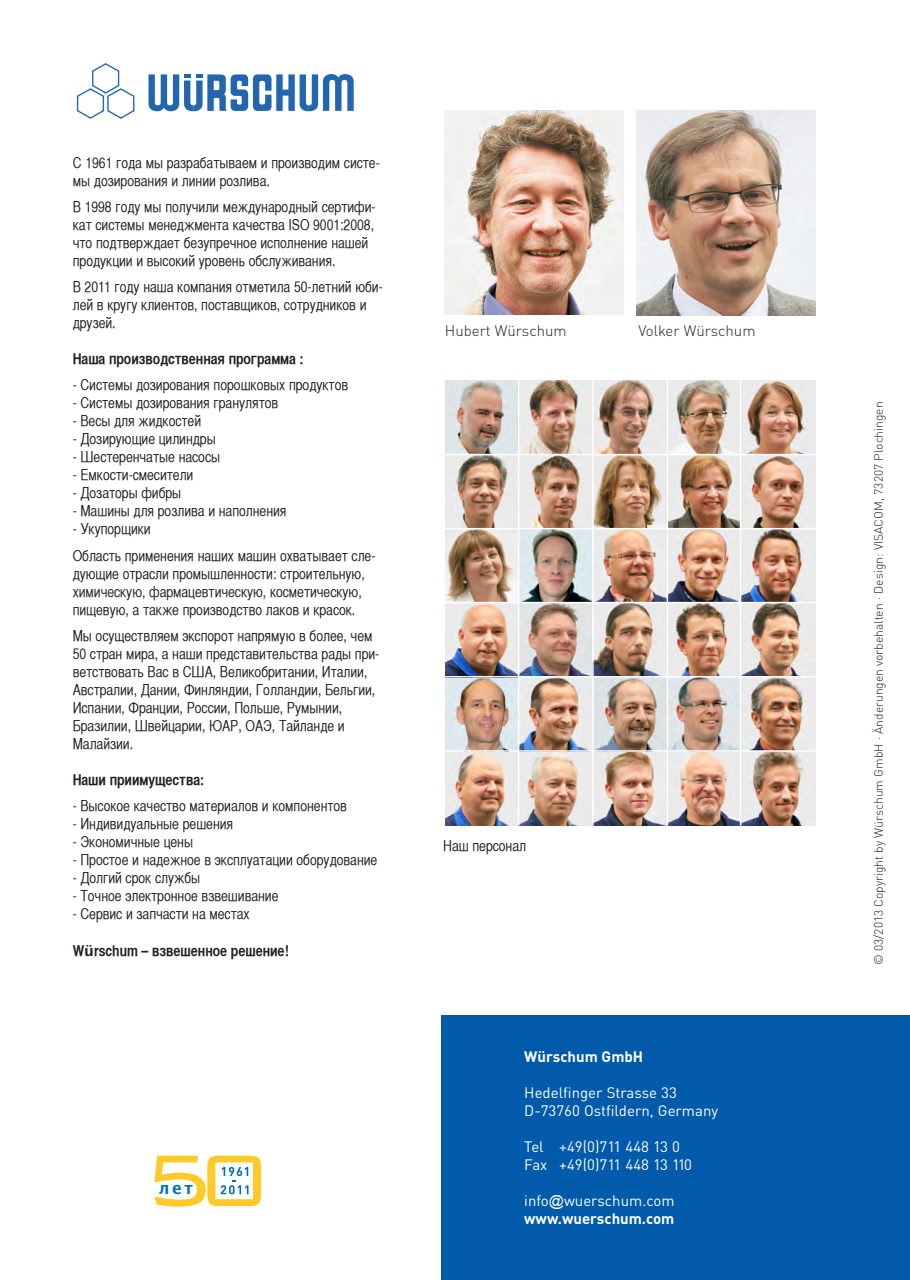
<style>
.page{position:relative;width:910px;height:1280px;background:#fff}
.page>*{position:absolute;margin:0;border:0;box-sizing:border-box;transform-origin:0 0}
.t1{font:700 16.8px "Lucida Grande";color:#006fba}
.t2{font:15px/18px "Helvetica CY Plain";letter-spacing:-.005em;color:#231f20}
.t3{font:15px/18px "DIN";color:#fff}
.t4{font:15px "Helvetica CY Bold";letter-spacing:-.005em;color:#231f20}
.t5{font:300 15px "DIN";color:#231f20}
.t6{font:700 15px "DIN";color:#fff}
.t7{font:300 12px "DIN";color:#231f20}
.s1{font-family:"Helvetica CY"}
.s2{font-family:"Helvetica CY";font-weight:700}
.s3{font-family:"Lucida Grande";font-weight:700}
.s4{font-family:"Arial"}
.s5{font-weight:700}
</style>
<div class="page">
<svg style="left:76px;top:63px;width:59px;height:56px"></svg>
<svg style="left:148px;top:74px;width:206px;height:38px"></svg>
<div style="left:442px;top:1015px;width:468px;height:265px;background:#015aaa"></div>
<img style="left:637px;top:111px;width:178px;height:204px">
<img style="left:445px;top:110px;width:178px;height:204px">
<svg style="left:154px;top:1156px;width:107px;height:51px"></svg>
<img style="left:446px;top:603px;width:369px;height:223px">
<img style="left:519px;top:380px;width:296px;height:74px">
<img style="left:519px;top:455px;width:221px;height:147px">
<img style="left:446px;top:380px;width:72px;height:222px">
<img style="left:741px;top:529px;width:74px;height:73px">
<img style="left:741px;top:455px;width:74px;height:72px">
<hr style="left:446px;top:454px;width:369px;height:1px;background:#fff">
<hr style="left:446px;top:676px;width:369px;height:1px;background:#fff">
<hr style="left:446px;top:750px;width:369px;height:2px;background:#fff">
<hr style="left:518px;top:380px;width:1px;height:446px;background:#fff">
<hr style="left:667px;top:380px;width:1px;height:446px;background:#fff">
<hr style="left:740px;top:380px;width:1px;height:446px;background:#fff">
<hr style="left:446px;top:528px;width:369px;height:1px;background:#fff">
<hr style="left:592px;top:381px;width:2px;height:445px;background:#fff">
<p class="t2" style="left:73px;top:155px;width:308px">С <span class="s1">1961</span> года мы разрабатываем и производим систе&shy;мы дозирования и линии розлива<span class="s1">.</span></p>
<p class="t2" style="left:73px;top:199px;width:304px">В <span class="s1">1998</span> году мы получили международный сертифи&shy;кат системы менеджмента качества <span class="s1">ISO 9001:2008, </span>что подтверждает безупречное исполнение нашей продукции и высокий уровень обслуживания<span class="s1">.</span></p>
<p class="t2" style="left:73px;top:279px;width:311px">В <span class="s1">2011</span> году наша компания отметила <span class="s1">50-</span>летний юби&shy;лей в кругу клиентов<span class="s1">,</span> поставщиков<span class="s1">,</span> сотрудников и друзей<span class="s1">.</span></p>
<p class="t4" style="left:73px;top:353px;width:232px">наша производственная программа <span class="s2">:</span></p>
<p class="t2" style="left:73px;top:377px;width:277px"><span class="s1">-</span> Системы дозирования порошковых продуктов</p>
<p class="t2" style="left:73px;top:395px;width:207px"><span class="s1">-</span> Системы дозирования гранулятов</p>
<p class="t2" style="left:73px;top:413px;width:130px"><span class="s1">-</span> Весы для жидкостей</p>
<p class="t2" style="left:73px;top:431px;width:144px"><span class="s1">-</span> Дозирующие цилиндры</p>
<p class="t2" style="left:73px;top:449px;width:149px"><span class="s1">-</span> Шестеренчатые насосы</p>
<p class="t2" style="left:73px;top:467px;width:122px"><span class="s1">-</span> Емкости<span class="s1">-</span>смесители</p>
<p class="t2" style="left:73px;top:485px;width:110px"><span class="s1">-</span> Дозаторы фибры</p>
<p class="t2" style="left:73px;top:503px;width:215px"><span class="s1">-</span> Машины для розлива и наполнения</p>
<p class="t2" style="left:73px;top:517px;width:304px;line-height:26.2px"><span class="s1">-</span> Укупорщики<br>Область применения наших машин охватывает сле<span class="s1">-</span></p>
<p class="t2" style="left:73px;top:566px;width:294px">дующие отрасли промышленности<span class="s1">:</span> строительную<span class="s1">, </span>химическую<span class="s1">,</span> фармацевтическую<span class="s1">,</span> косметическую<span class="s1">, </span>пищевую<span class="s1">,</span> а также производство лаков и красок<span class="s1">.</span></p>
<p class="t2" style="left:73px;top:628px;width:308px">Мы осуществляем экспорот напрямую в более<span class="s1">,</span> чем <span class="s1">50</span> стран мира<span class="s1">,</span> а наши представительства рады при&shy;ветствовать Вас в США<span class="s1">,</span> Великобритании<span class="s1">,</span> Италии<span class="s1">, </span>Австралии<span class="s1">,</span> Дании<span class="s1">,</span> Финляндии<span class="s1">,</span> Голландии<span class="s1">,</span> Бельгии<span class="s1">, </span>Испании<span class="s1">,</span> Франции<span class="s1">,</span> России<span class="s1">,</span> Польше<span class="s1">,</span> Румынии<span class="s1">, </span>Бразилии<span class="s1">,</span> Швейцарии<span class="s1">,</span> ЮАР<span class="s1">,</span> ОАЭ<span class="s1">,</span> Тайланде и Малайзии<span class="s1">.</span></p>
<p class="t4" style="left:73px;top:774px;width:133px">наши приимущества<span class="s2">:</span></p>
<p class="t2" style="left:73px;top:798px;width:276px"><span class="s1">-</span> Высокое качество материалов и компонентов</p>
<p class="t2" style="left:73px;top:816px;width:162px"><span class="s1">-</span> Индивидуальные решения</p>
<p class="t2" style="left:73px;top:834px;width:122px"><span class="s1">-</span> Экономичные цены</p>
<p class="t2" style="left:73px;top:852px;width:306px"><span class="s1">-</span> Простое и надежное в эксплуатации оборудование</p>
<p class="t2" style="left:73px;top:870px;width:129px"><span class="s1">-</span> Долгий срок службы</p>
<p class="t2" style="left:73px;top:888px;width:207px"><span class="s1">-</span> Точное электронное взвешивание</p>
<p class="t2" style="left:73px;top:906px;width:178px"><span class="s1">-</span> Сервис и запчасти на местах</p>
<p class="t4" style="left:73px;top:945px;width:218px"><span class="s2">W</span><span class="s3">ü</span><span class="s2">rschum –</span> взвешенное решение<span class="s2">!</span></p>
<p class="t1" style="left:159px;top:1174px;width:35px">лет</p>
<p class="t5" style="left:445px;top:321px;width:123px">Hubert Würschum</p>
<p class="t5" style="left:638px;top:321px;width:119px">Volker Würschum</p>
<p class="t2" style="left:443px;top:838px;width:84px">Наш персонал</p>
<p class="t6" style="left:524px;top:1047px;width:120px">Würschum GmbH</p>
<p class="t3" style="left:524px;top:1083px;width:195px">Hedelfinger Strasse 33<br>D-73760 Ostfildern, Germany</p>
<p class="t3" style="left:524px;top:1137px;width:169px">Tel +49(0)711 448 13 0<br>Fax +49(0)711 448 13 110</p>
<p class="t3" style="left:524px;top:1191px;width:152px">info<span class="s4">@</span>wuerschum.com <span class="s5">www.wuerschum.com</span></p>
<p class="t7" style="left:871px;top:965px;width:565px;rotate:-90deg">© 03/2013 Copyright by Würschum GmbH · Änderungen vorbehalten · Design: VISACOM, 73207 Plochingen</p>
</div>
